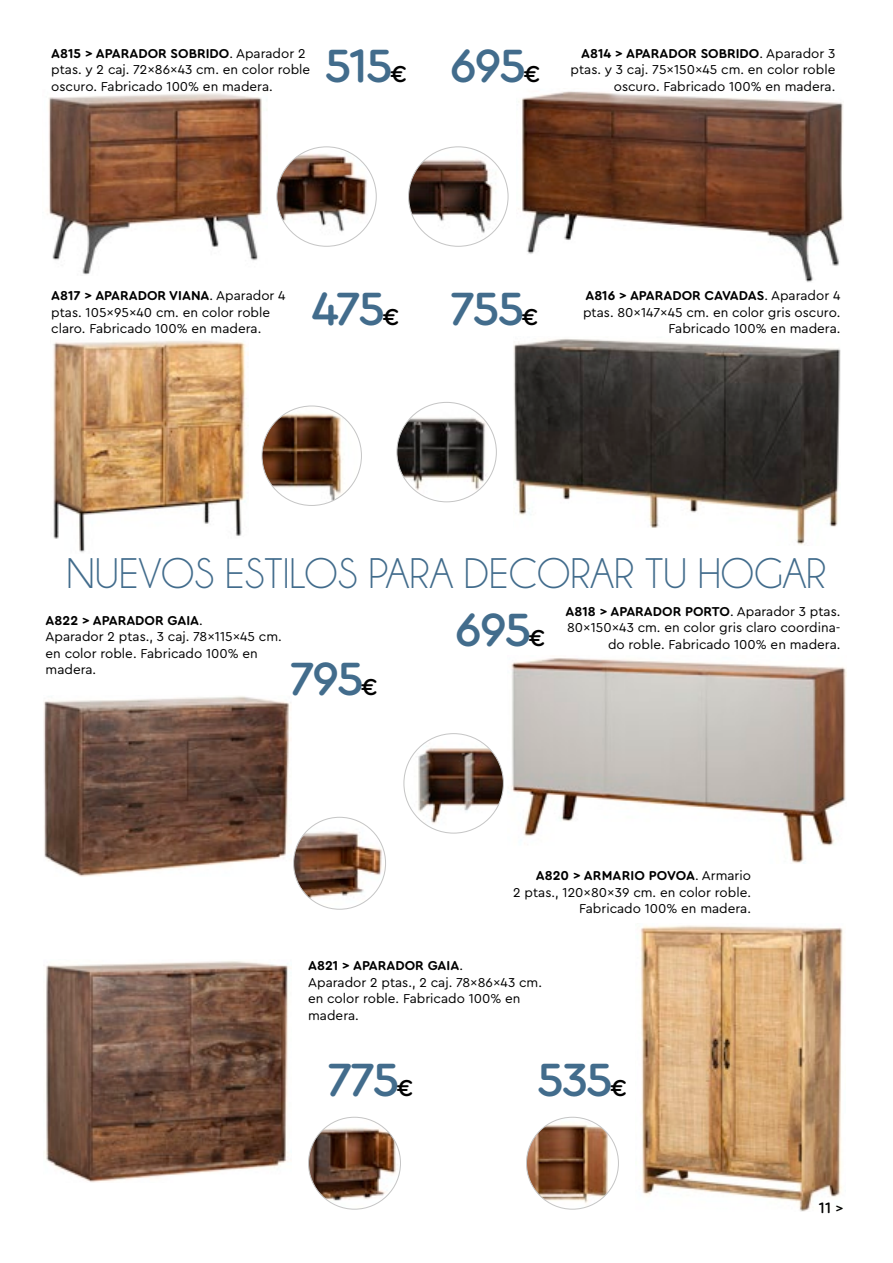
<style>
.page{position:relative;width:893px;height:1263px;background:#fff}
.page>*{position:absolute;margin:0;border:0;box-sizing:border-box;transform-origin:0 0}
.t1{font:500 48.9px "Cera Round Pro";letter-spacing:-.05em;color:#426c8c}
.t2{font:43.2px "Champagne&Limousines";color:#426c8c}
.t3{font:500 15.75px "Cera Round Pro";color:#000}
.t4{font:13.5px/16.5px "Cera Round Pro";color:#000}
.t5{font:700 13.5px "Cera Round Pro";color:#000}
.s1{font-weight:700}
.s2{font-size:24.15px;color:#000}
.s3{font-weight:400}
.s4{font-size:14.25px}
</style>
<div class="page">
<img style="left:640px;top:926px;width:203px;height:286px">
<img style="left:518px;top:93px;width:326px;height:184px">
<img style="left:47px;top:104px;width:215px;height:171px">
<img style="left:514px;top:339px;width:327px;height:206px">
<img style="left:53px;top:347px;width:193px;height:206px">
<div style="left:570px;top:277px;width:283px;height:70px;background:#fff"></div>
<div style="left:557px;top:35px;width:291px;height:69px;background:#fff"></div>
<img style="left:409px;top:147px;width:99px;height:99px;border-radius:50px">
<img style="left:277px;top:147px;width:99px;height:99px;border-radius:50px">
<img style="left:397px;top:402px;width:99px;height:100px;border-radius:50px">
<img style="left:262px;top:406px;width:99px;height:99px;border-radius:50px">
<img style="left:44px;top:696px;width:246px;height:180px">
<div style="left:281px;top:651px;width:106px;height:55px;background:#fff"></div>
<img style="left:508px;top:658px;width:338px;height:205px">
<img style="left:46px;top:961px;width:245px;height:221px">
<div style="left:553px;top:593px;width:300px;height:69px;background:#fff"></div>
<div style="left:501px;top:857px;width:263px;height:70px;background:#fff"></div>
<img style="left:404px;top:734px;width:99px;height:99px;border-radius:50px">
<img style="left:526px;top:1117px;width:92px;height:92px;border-radius:46px">
<img style="left:309px;top:1117px;width:91px;height:92px;border-radius:46px">
<img style="left:294px;top:817px;width:92px;height:92px;border-radius:46px">
<p class="t4" style="left:51px;top:44px;width:261px"><span class="s1">A815 &gt; APARADOR SOBRIDO</span>. Aparador 2 ptas. y 2 caj. 72x86x43 cm. en color roble oscuro. Fabricado 100% en madera.</p>
<p class="t1" style="left:324px;top:32px;width:84px">515<span class="s2">€</span></p>
<p class="t1" style="left:450px;top:32px;width:92px">695<span class="s2">€</span></p>
<p class="t4" style="left:570px;top:44px;width:266px;text-align:right"><span class="s1">A814 &gt; APARADOR SOBRIDO</span>. Aparador 3 ptas. y 3 caj. 75x150x45 cm. en color roble oscuro. Fabricado 100% en madera.</p>
<p class="t4" style="left:51px;top:287px;width:236px"><span class="s1">A817 &gt; APARADOR VIANA</span>. Aparador 4 ptas. 105x95x40 cm. en color roble</p>
<p class="t4" style="left:51px;top:320px;width:212px">claro. Fabricado 100% en madera.</p>
<p class="t1" style="left:312px;top:275px;width:89px">475<span class="s2">€</span></p>
<p class="t1" style="left:450px;top:275px;width:90px">755<span class="s2">€</span></p>
<p class="t4" style="left:583px;top:287px;width:259px;text-align:right"><span class="s1">A816 &gt; APARADOR CAVADAS</span>. Aparador 4 ptas. 80x147x45 cm. en color gris oscuro.<br>Fabricado 100% en madera.</p>
<p class="t2" style="left:67px;top:552px;width:761px">NUEVOS ESTILOS PARA DECORAR TU HOGAR</p>
<p class="t1" style="left:455px;top:596px;width:92px">695<span class="s2">€</span></p>
<p class="t1" style="left:289px;top:645px;width:90px">795<span class="s2">€</span></p>
<p class="t4" style="left:566px;top:602px;width:276px;text-align:right"><span class="s1">A818 &gt; APARADOR PORTO</span>. Aparador 3 ptas.<br>80x150x43 cm. en color gris claro coordina&shy;do roble. Fabricado 100% en madera.</p>
<p class="t5" style="left:46px;top:611px;width:159px">A822 &gt; APARADOR GAIA<span class="s3">.</span></p>
<p class="t4" style="left:46px;top:628px;width:238px">Aparador 2 ptas., 3 caj. 78x115x45 cm. en color roble. Fabricado 100% en madera.</p>
<p class="t5" style="left:536px;top:866px;width:217px">A820 &gt; ARMARIO POVOA<span class="s3">. Armario</span></p>
<p class="t4" style="left:513px;top:883px;width:239px;text-align:right">2 ptas., 120x80x39 cm. en color roble.<br>Fabricado 100% en madera.</p>
<p class="t5" style="left:308px;top:956px;width:156px">A821 &gt; APARADOR GAIA<span class="s3">.</span></p>
<p class="t4" style="left:308px;top:973px;width:235px">Aparador 2 ptas., 2 caj. 78x86x43 cm. en color roble. Fabricado 100% en madera.</p>
<p class="t1" style="left:327px;top:1046px;width:88px">775<span class="s2">€</span></p>
<p class="t1" style="left:537px;top:1046px;width:92px">535<span class="s2">€</span></p>
<p class="t3" style="left:819px;top:1197px;width:26px">11 <span class="s4">&gt;</span></p>
</div>
